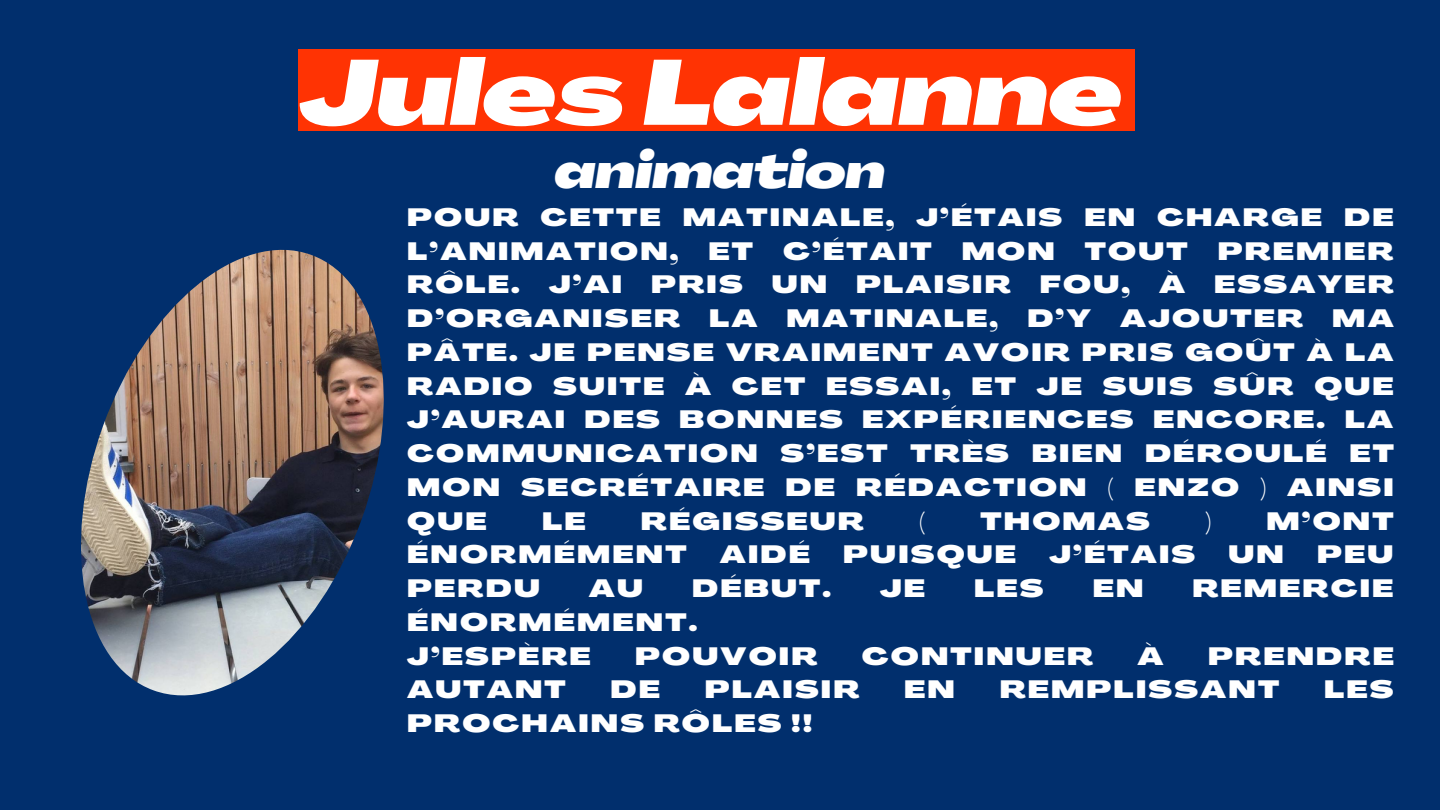
<style>
.page{position:relative;width:1440px;height:810px;background:#012f6d}
.page>*{position:absolute;margin:0;border:0;box-sizing:border-box;transform-origin:0 0}
.t1{font:italic 900 90.4px "Agrandir Grand";color:#fff}
.t2{font:italic 900 48px "Agrandir Grand";color:#fff}
.t3{font:900 24.6px/33.8px "Agrandir Grand";letter-spacing:.09em;color:#fff;text-align:justify}
</style>
<div class="page">
<img style="left:81px;top:250px;width:303px;height:445px">
<div style="left:298px;top:49px;width:837px;height:81px;background:#ff3303"></div>
<p class="t1" style="left:299px;top:57px;width:824px">Jules Lalanne</p>
<p class="t2" style="left:555px;top:152px;width:332px">animation</p>
<p class="t3" style="left:407px;top:203px;width:988px">POUR CETTE MATINALE, J’ÉTAIS EN CHARGE DE L’ANIMATION, ET C’ÉTAIT MON TOUT PREMIER RÔLE. J’AI PRIS UN PLAISIR FOU, À ESSAYER D’ORGANISER LA MATINALE, D’Y AJOUTER MA PÂTE. JE PENSE VRAIMENT AVOIR PRIS GOÛT À LA RADIO SUITE À CET ESSAI, ET JE SUIS SÛR QUE J’AURAI DES BONNES EXPÉRIENCES ENCORE. LA COMMUNICATION S’EST TRÈS BIEN DÉROULÉ ET MON SECRÉTAIRE DE RÉDACTION ( ENZO ) AINSI QUE</p>
<p class="t3" style="left:542px;top:507px;width:45px">LE</p>
<p class="t3" style="left:641px;top:507px;width:224px">RÉGISSEUR</p>
<p class="t3" style="left:919px;top:507px;width:7px">(</p>
<p class="t3" style="left:981px;top:507px;width:171px">THOMAS</p>
<p class="t3" style="left:1205px;top:507px;width:7px">)</p>
<p class="t3" style="left:1267px;top:507px;width:129px">M’ONT</p>
<p class="t3" style="left:407px;top:540px;width:281px">ÉNORMÉMENT</p>
<p class="t3" style="left:720px;top:540px;width:92px">AIDÉ</p>
<p class="t3" style="left:843px;top:540px;width:174px">PUISQUE</p>
<p class="t3" style="left:1049px;top:540px;width:147px">J’ÉTAIS</p>
<p class="t3" style="left:1228px;top:540px;width:57px">UN</p>
<p class="t3" style="left:1317px;top:540px;width:78px">PEU</p>
<p class="t3" style="left:407px;top:574px;width:134px">PERDU</p>
<p class="t3" style="left:589px;top:574px;width:56px">AU</p>
<p class="t3" style="left:692px;top:574px;width:140px">DÉBUT.</p>
<p class="t3" style="left:880px;top:574px;width:46px">JE</p>
<p class="t3" style="left:974px;top:574px;width:71px">LES</p>
<p class="t3" style="left:1093px;top:574px;width:52px">EN</p>
<p class="t3" style="left:1192px;top:574px;width:203px">REMERCIE</p>
<p class="t3" style="left:407px;top:608px;width:292px">ÉNORMÉMENT.</p>
<p class="t3" style="left:407px;top:642px;width:185px">J’ESPÈRE</p>
<p class="t3" style="left:635px;top:642px;width:184px">POUVOIR</p>
<p class="t3" style="left:862px;top:642px;width:233px">CONTINUER</p>
<p class="t3" style="left:1138px;top:642px;width:28px">À</p>
<p class="t3" style="left:1208px;top:642px;width:187px">PRENDRE</p>
<p class="t3" style="left:407px;top:675px;width:160px">AUTANT</p>
<p class="t3" style="left:611px;top:675px;width:51px">DE</p>
<p class="t3" style="left:705px;top:675px;width:156px">PLAISIR</p>
<p class="t3" style="left:904px;top:675px;width:52px">EN</p>
<p class="t3" style="left:1000px;top:675px;width:281px">REMPLISSANT</p>
<p class="t3" style="left:1324px;top:675px;width:71px">LES</p>
<p class="t3" style="left:407px;top:709px;width:407px">PROCHAINS RÔLES !!</p>
</div>
